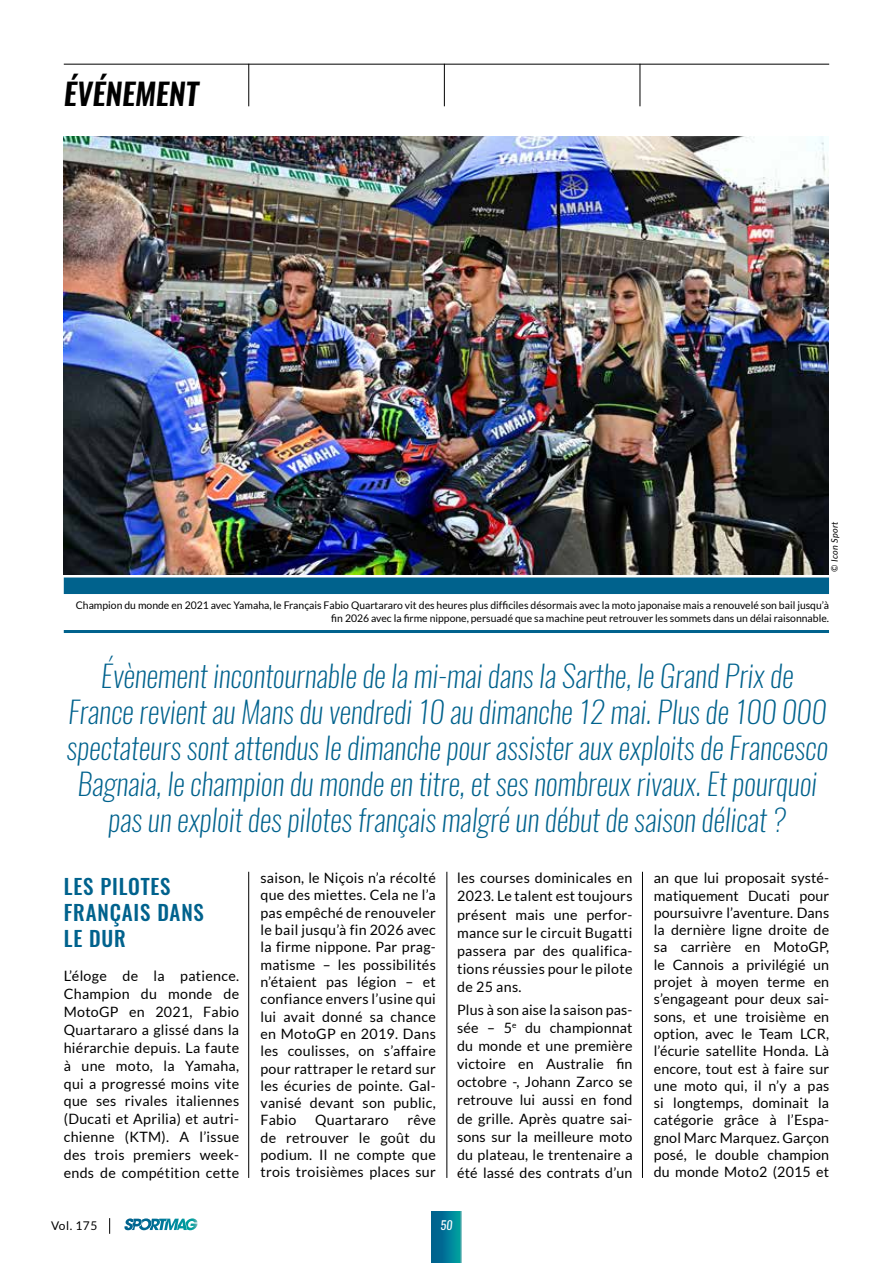
<style>
.page{position:relative;width:893px;height:1263px;background:#fff}
.page>*{position:absolute;margin:0;border:0;box-sizing:border-box;transform-origin:0 0}
.t1{font:italic 200 30px/36px "Oswald";color:#00628d;text-align:center}
.t2{font:italic 600 30px "Oswald";color:#000}
.t3{font:500 21px/26px "Oswald";letter-spacing:.04em;color:#00628d}
.t4{font:14.25px/17.2px "Lato";letter-spacing:.02em;color:#000;text-align:justify}
.t5{font:12px "Lato";letter-spacing:.04em;color:#000}
.t6{font:italic 12px "Oswald";color:#fff}
.t7{font:10.5px/12.6px "Lato";color:#000;text-align:right}
.t8{font:italic 9px "Lato";letter-spacing:.04em;color:#000}
</style>
<div class="page">
<hr style="left:64px;top:64px;width:765px;height:1px;background:#000">
<hr style="left:248px;top:64px;width:1px;height:42px;background:#000">
<hr style="left:444px;top:64px;width:1px;height:42px;background:#000">
<hr style="left:640px;top:64px;width:1px;height:42px;background:#000">
<hr style="left:248px;top:872px;width:1px;height:306px;background:#000">
<hr style="left:446px;top:872px;width:1px;height:306px;background:#000">
<hr style="left:642px;top:872px;width:1px;height:306px;background:#000">
<div style="left:64px;top:577px;width:765px;height:17px;background:#00628d"></div>
<hr style="left:64px;top:630px;width:765px;height:3px;background:#00628d">
<img style="left:64px;top:136px;width:765px;height:438px">
<svg style="left:432px;top:1212px;width:29px;height:51px"></svg>
<svg style="left:124px;top:1218px;width:74px;height:12px"></svg>
<svg style="left:109px;top:1218px;width:1px;height:16px"></svg>
<h1 class="t2" style="left:64px;top:73px;width:136px">ÉVÉNEMENT</h1>
<p class="t8" style="left:830px;top:572px;width:52px;rotate:-90deg">© Icon Sport</p>
<p class="t7" style="left:76px;top:599px;width:755px">Champion du monde en 2021 avec Yamaha, le Français Fabio Quartararo vit des heures plus difficiles désormais avec la moto japonaise mais a renouvelé son bail jusqu’à fin 2026 avec la firme nippone, persuadé que sa machine peut retrouver les sommets dans un délai raisonnable.</p>
<p class="t1" style="left:66px;top:657px;width:763px">Évènement incontournable de la mi-mai dans la Sarthe, le Grand Prix de France revient au Mans du vendredi 10 au dimanche 12 mai. Plus de 100 000 spectateurs sont attendus le dimanche pour assister aux exploits de Francesco Bagnaia, le champion du monde en titre, et ses nombreux rivaux. Et pourquoi pas un exploit des pilotes français malgré un début de saison délicat ?</p>
<h2 class="t3" style="left:64px;top:873px;width:142px">LES PILOTES<br>FRANÇAIS DANS<br>LE DUR</h2>
<p class="t4" style="left:64px;top:967px;width:177px;line-height:17.9px">L’éloge de la patience.<br>Champion du monde de MotoGP en 2021, Fabio Quartararo a glissé dans la hiérarchie depuis. La faute à une moto, la Yamaha, qui a progressé moins vite que ses rivales italiennes (Ducati et Aprilia) et autri&shy;chienne (KTM). A l’issue des trois premiers week&shy;ends de compétition cette</p>
<p class="t4" style="left:260px;top:869px;width:177px">saison, le Niçois n’a récolté que des miettes. Cela ne l’a pas empêché de renouveler le bail jusqu’à fin 2026 avec la firme nippone. Par prag&shy;matisme – les possibilités n’étaient pas légion – et confiance envers l’usine qui lui avait donné sa chance en MotoGP en 2019. Dans les coulisses, on s’affaire pour rattraper le retard sur les écuries de pointe. Gal&shy;vanisé devant son public, Fabio</p>
<p class="t4" style="left:315px;top:1111px;width:75px">Quartararo</p>
<p class="t4" style="left:260px;top:1111px;width:177px;text-indent:147px">rêve de retrouver le goût du podium. Il ne compte que trois troisièmes places sur</p>
<p class="t4" style="left:457px;top:869px;width:177px;line-height:18.1px">les courses dominicales en 2023. Le talent est toujours présent mais une perfor&shy;mance sur le circuit Bugatti passera par des qualifica&shy;tions réussies pour le pilote de 25 ans.</p>
<p class="t4" style="left:457px;top:1000px;width:177px;line-height:18.1px">Plus à son aise la saison pas&shy;sée – 5<sup>e</sup> du championnat du monde et une première victoire en Australie fin octobre -, Johann Zarco se retrouve lui aussi en fond de grille. Après quatre sai&shy;sons sur la meilleure moto du plateau, le trentenaire a été lassé des contrats d’un</p>
<p class="t5" style="left:51px;top:1219px;width:48px">Vol. 175</p>
<p class="t6" style="left:440px;top:1217px;width:13px">50</p>
<p class="t4" style="left:654px;top:869px;width:177px">an que lui proposait systé&shy;matiquement Ducati pour poursuivre l’aventure. Dans la dernière ligne droite de sa carrière en MotoGP, le Cannois a privilégié un projet à moyen terme en s’engageant pour deux sai&shy;sons, et une troisième en option, avec le Team LCR, l’écurie satellite Honda. Là encore, tout est à faire sur une moto qui, il n’y a pas si longtemps, dominait la catégorie grâce à l’Espa&shy;gnol Marc Marquez. Garçon posé, le double champion du monde Moto2 (2015 et</p>
</div>
